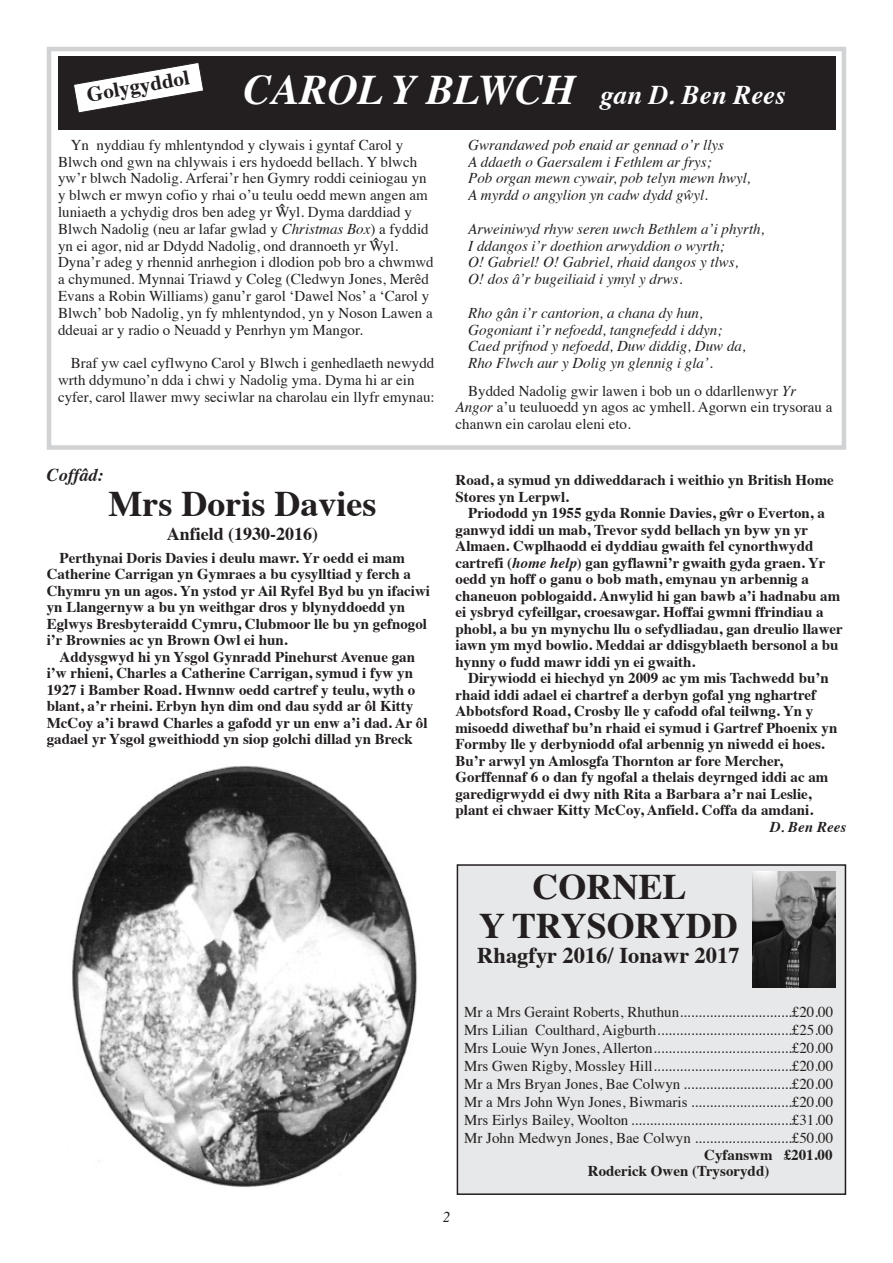
<style>
.page{position:relative;width:893px;height:1263px;background:#fff}
.page>*{position:absolute;margin:0;border:0;box-sizing:border-box;transform-origin:0 0}
.t1{font:700 36px/39px "Times";color:#231f20;text-align:center}
.t2{font:italic 700 27px "Times";color:#fff}
.t3{font:700 22.5px "Times";color:#231f20}
.t4{font:700 21px "Times";color:#231f20}
.t5{font:700 18px "Times";color:#231f20}
.t6{font:italic 700 18px "Times";color:#231f20}
.t7{font:700 15px/16.5px "Times";color:#231f20}
.t8{font:15px/16.8px "Times";color:#231f20}
.t9{font:italic 15px/16.8px "Times";color:#231f20}
.t10{font:italic 700 15px "Times";color:#231f20}
.s1{font-size:42px}
.s2{font-size:19.5px}
.s3{font-style:italic}
</style>
<div class="page">
<div style="left:47px;top:47px;width:799px;height:403px;border:4px solid #d1d2d4"></div>
<div style="left:58px;top:56px;width:778px;height:74px;background:#231f20"></div>
<svg style="left:73px;top:62px;width:131px;height:51px"></svg>
<div style="left:457px;top:865px;width:388px;height:329px;background:#e7e8e9"></div>
<div style="left:457px;top:864px;width:389px;height:331px;border:2px solid #231f20"></div>
<img style="left:753px;top:872px;width:83px;height:115px">
<img style="left:72px;top:766px;width:345px;height:421px">
<h3 class="t4" style="left:86px;top:86px;width:105px;rotate:-10deg">Golygyddol</h3>
<h2 class="t2" style="left:244px;top:84px;width:543px"><span class="s1">CARoL Y BLWCH</span> gan D. Ben Rees</h2>
<p class="t8" style="left:58px;top:138px;width:377px;text-indent:13px">Yn nyddiau fy mhlentyndod y clywais i gyntaf Carol y Blwch ond gwn na chlywais i ers hydoedd bellach. Y blwch yw’r blwch Nadolig. arferai’r hen gymry roddi ceiniogau yn y blwch er mwyn cofio y rhai o’u teulu oedd mewn angen am luniaeth a ychydig dros ben adeg yr W<span class="s2">ˆ</span> yl. Dyma darddiad y Blwch Nadolig (neu ar lafar gwlad y <span class="s3">Christmas Box</span>) a fyddid yn ei agor, nid ar Ddydd Nadolig, ond drannoeth yr W<span class="s2">ˆ</span> yl.<br>Dyna’r adeg y rhennid anrhegion i dlodion pob bro a chwmwd a chymuned. Mynnai Triawd y Coleg (Cledwyn Jones, Merêd Evans a Robin Williams) ganu’r garol ‘Dawel Nos’ a ‘Carol y Blwch’ bob Nadolig, yn fy mhlentyndod, yn y Noson Lawen a ddeuai ar y radio o Neuadd y Penrhyn ym Mangor.</p>
<p class="t8" style="left:58px;top:356px;width:378px;text-indent:13px">Braf yw cael cyflwyno Carol y Blwch i genhedlaeth newydd wrth ddymuno’n dda i chwi y Nadolig yma. Dyma hi ar ein cyfer, carol llawer mwy seciwlar na charolau ein llyfr emynau:</p>
<p class="t6" style="left:47px;top:467px;width:58px">Coffâd:</p>
<h1 class="t1" style="left:108px;top:487px;width:269px">Mrs Doris Davies</h1>
<p class="t5" style="left:167px;top:526px;width:153px">Anfield (1930-2016)</p>
<p class="t7" style="left:47px;top:551px;width:385px;text-indent:13px">Perthynai Doris Davies i deulu mawr. Yr oedd ei mam Catherine Carrigan yn Gymraes a bu cysylltiad y ferch a Chymru yn un agos. Yn ystod yr Ail Ryfel Byd bu yn ifaciwi yn Llangernyw a bu yn weithgar dros y blynyddoedd yn Eglwys Bresbyteraidd Cymru, Clubmoor lle bu yn gefnogol i’r Brownies ac yn Brown Owl ei hun.</p>
<p class="t7" style="left:47px;top:650px;width:382px;text-indent:13px">Addysgwyd hi yn Ysgol Gynradd Pinehurst Avenue gan i’w rhieni, Charles a Catherine Carrigan, symud i fyw yn 1927 i Bamber Road. Hwnnw oedd cartref y teulu, wyth o blant, a’r rheini. Erbyn hyn dim ond dau sydd ar ôl Kitty McCoy a’i brawd Charles a gafodd yr un enw a’i dad. Ar ôl gadael yr Ysgol gweithiodd yn siop golchi dillad yn Breck</p>
<p class="t9" style="left:468px;top:138px;width:284px">Gwrandawed pob enaid ar gennad o’r llys<br>A ddaeth o Gaersalem i Fethlem ar frys;<br>Pob organ mewn cywair, pob telyn mewn hwyl, A myrdd o angylion yn cadw dydd gˆwyl.</p>
<p class="t9" style="left:468px;top:222px;width:298px">Arweiniwyd rhyw seren uwch Bethlem a’i phyrth, I ddangos i’r doethion arwyddion o wyrth;<br>O! Gabriel! O! Gabriel, rhaid dangos y tlws,<br>O! dos â’r bugeiliaid i ymyl y drws.</p>
<p class="t9" style="left:468px;top:306px;width:279px">Rho gân i’r cantorion, a chana dy hun, Gogoniant i’r nefoedd, tangnefedd i ddyn; Caed prifnod y nefoedd, Duw diddig, Duw da, Rho Flwch aur y Dolig yn glennig i gla’.</p>
<p class="t8" style="left:455px;top:383px;width:379px;text-indent:13px">Bydded Nadolig gwir lawen i bob un o ddarllenwyr <span class="s3">Yr<br>Angor</span> a’u teuluoedd yn agos ac ymhell. agorwn ein trysorau a chanwn ein carolau eleni eto.</p>
<p class="t7" style="left:455px;top:473px;width:380px">Road, a symud yn ddiweddarach i weithio yn British Home<br>Stores yn Lerpwl.</p>
<p class="t7" style="left:455px;top:506px;width:389px;text-indent:13px">Priododd yn 1955 gyda Ronnie Davies, gˆwr o Everton, a ganwyd iddi un mab, Trevor sydd bellach yn byw yn yr Almaen. Cwplhaodd ei dyddiau gwaith fel cynorthwydd cartrefi (<span class="s3">home help</span>) gan gyflawni’r gwaith gyda graen. Yr oedd yn hoff o ganu o bob math, emynau yn arbennig a chaneuon poblogaidd. Anwylid hi gan bawb a’i hadnabu am ei ysbryd cyfeillgar, croesawgar. Hoffai gwmni ffrindiau a phobl, a bu yn mynychu llu o sefydliadau, gan dreulio llawer iawn ym myd bowlio. Meddai ar ddisgyblaeth bersonol a bu hynny o fudd mawr iddi yn ei gwaith.</p>
<p class="t7" style="left:455px;top:671px;width:383px;text-indent:13px">Dirywiodd ei hiechyd yn 2009 ac ym mis Tachwedd bu’n rhaid iddi adael ei chartref a derbyn gofal yng nghartref Abbotsford Road, Crosby lle y cafodd ofal teilwng. Yn y misoedd diwethaf bu’n rhaid ei symud i Gartref Phoenix yn Formby lle y derbyniodd ofal arbennig yn niwedd ei hoes.<br>Bu’r arwyl yn Amlosgfa Thornton ar fore Mercher, Gorffennaf 6 o dan fy ngofal a thelais deyrnged iddi ac am garedigrwydd ei dwy nith Rita a Barbara a’r nai Leslie, plant ei chwaer Kitty McCoy, Anfield. Coffa da amdani.</p>
<p class="t10" style="left:770px;top:820px;width:78px">D. Ben Rees</p>
<p class="t9" style="left:443px;top:1210px;width:9px">2</p>
<h1 class="t1" style="left:479px;top:870px;width:260px">CORnEL<br>Y TRYSORYDD</h1>
<h3 class="t3" style="left:477px;top:946px;width:264px">Rhagfyr 2016/ Ionawr 2017</h3>
<p class="t8" style="left:464px;top:1004px;width:371px;line-height:18px;text-align:justify">Mr a Mrs geraint Roberts, Rhuthun..............................£20.00<br>Mrs Lilian Coulthard, aigburth....................................£25.00<br>Mrs Louie Wyn Jones, allerton.....................................£20.00<br>Mrs gwen Rigby, Mossley Hill.....................................£20.00<br>Mr a Mrs Bryan Jones, Bae Colwyn .............................£20.00<br>Mr a Mrs John Wyn Jones, Biwmaris ...........................£20.00<br>Mrs Eirlys Bailey, Woolton ...........................................£31.00<br>Mr John Medwyn Jones, Bae Colwyn ..........................£50.00</p>
<p class="t7" style="left:588px;top:1148px;width:246px;text-indent:116px">Cyfanswm £201.00<br>Roderick Owen (Trysorydd)</p>
</div>
